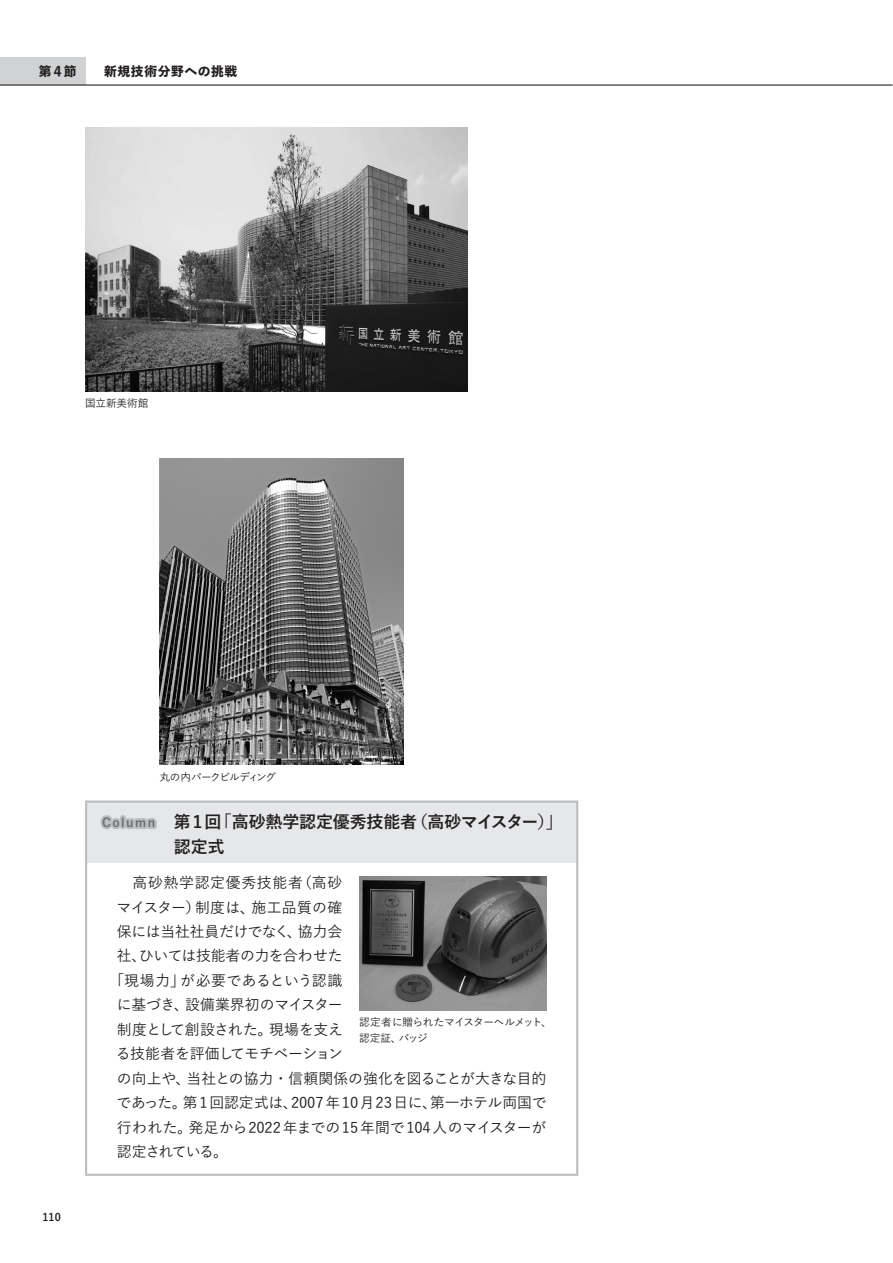
<style>
.page{position:relative;width:893px;height:1263px;background:#fff}
.page>*{position:absolute;margin:0;border:0;box-sizing:border-box;transform-origin:0 0}
.t1{font:700 16.95px/24.5px "Yu Go Pr 6 N";letter-spacing:-.01em;color:#231f20}
.t2{font:500 14.85px "Yu Go Pr 6 N";letter-spacing:-.01em;color:#231f20}
.t3{font:500 14.85px "Yu Go Pr 6 N";letter-spacing:.02em;color:#231f20}
.t4{font:500 14.85px "Yu Go Pr 6 N";letter-spacing:.025em;color:#231f20}
.t5{font:500 14.85px "Yu Go Pr 6 N";letter-spacing:-.04em;color:#231f20}
.t6{font:500 14.85px "Yu Go Pr 6 N";letter-spacing:.045em;color:#231f20}
.t7{font:500 14.85px "Yu Go Pr 6 N";letter-spacing:-.08em;color:#231f20}
.t8{font:800 12.75px "Yu Go Std N";letter-spacing:.05em;color:#231f20}
.t9{font:500 10.65px/15.9px "Yu Go Pr 6 N";letter-spacing:-.025em;color:#231f20}
.t10{font:500 10.65px "Yu Go Pr 6 N";letter-spacing:-.105em;color:#231f20}
.t11{font:700 10.65px "Yu Go Pr 6 N";color:#231f20}
.s1{font-size:12.15px;color:#bcbdc0}
</style>
<div class="page">
<img style="left:85px;top:128px;width:383px;height:263px">
<img style="left:159px;top:458px;width:245px;height:307px">
<div style="left:87px;top:803px;width:489px;height:60px;background:#e6e7e9"></div>
<div style="left:85px;top:800px;width:493px;height:376px;border:2px solid #bcbdc0"></div>
<img style="left:359px;top:876px;width:187px;height:134px">
<div style="left:0;top:57px;width:85px;height:28px;background:#d1d2d4"></div>
<hr style="left:0;top:84px;width:892px;height:2px;background:#231f20">
<p class="t8" style="left:39px;top:61px;width:39px">第4節</p>
<p class="t8" style="left:104px;top:61px;width:135px">新規技術分野への挑戦</p>
<p class="t9" style="left:85px;top:394px;width:65px">国立新美術館</p>
<p class="t11" style="left:43px;top:1211px;width:20px">110</p>
<p class="t10" style="left:159px;top:767px;width:118px">丸の内パークビルディング</p>
<p class="t1" style="left:174px;top:810px;width:391px;text-indent:-72px"><span class="s1">Column</span>　 第1回「高砂熱学認定優秀技能者（高砂マイスター）」認定式</p>
<p class="t6" style="left:132px;top:869px;width:211px">高砂熱学認定優秀技能者（高砂</p>
<p class="t3" style="left:117px;top:893px;width:227px">マイスター）制度は、施工品質の確</p>
<p class="t2" style="left:117px;top:918px;width:227px">保には当社社員だけでなく、協力会</p>
<p class="t2" style="left:117px;top:942px;width:227px">社、ひいては技能者の力を合わせた</p>
<p class="t4" style="left:109px;top:967px;width:234px">「現場力」が必要であるという認識</p>
<p class="t2" style="left:117px;top:991px;width:227px">に基づき、設備業界初のマイスター</p>
<p class="t2" style="left:117px;top:1015px;width:228px">制度として創設された。現場を支え</p>
<p class="t5" style="left:116px;top:1040px;width:229px">る技能者を評価してモチベーション</p>
<p class="t2" style="left:117px;top:1064px;width:431px">の向上や、当社との協力・信頼関係の強化を図ることが大きな目的</p>
<p class="t2" style="left:117px;top:1089px;width:431px">であった。第1回認定式は、2007年10月23日に、第一ホテル両国で</p>
<p class="t2" style="left:117px;top:1113px;width:431px">行われた。発足から2022年までの15年間で104人のマイスターが</p>
<p class="t7" style="left:117px;top:1138px;width:112px">認定されている。</p>
<p class="t9" style="left:359px;top:1013px;width:194px">認定者に贈られたマイスターヘルメット、認定証、バッジ</p>
</div>
